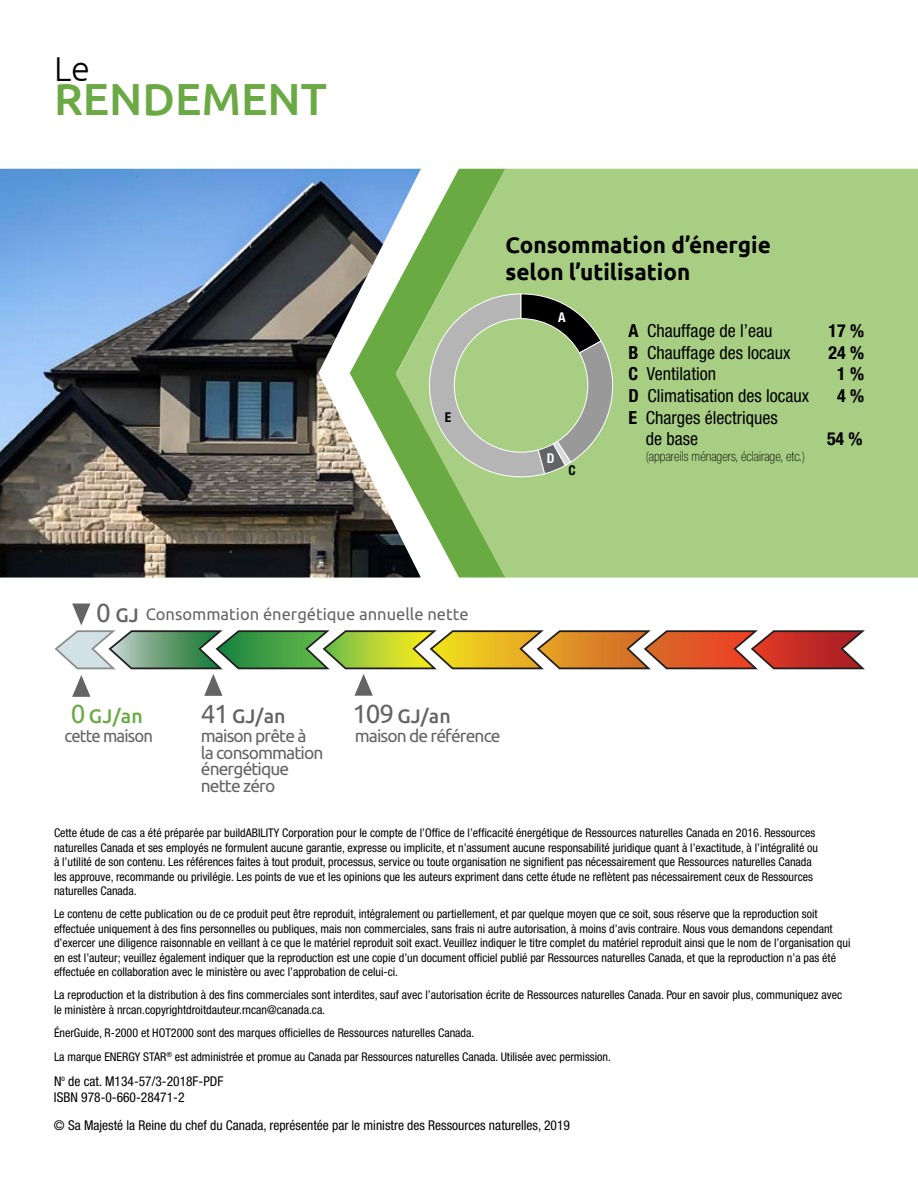
<style>
.page{position:relative;width:918px;height:1188px;background:#fff}
.page>*{position:absolute;margin:0;border:0;box-sizing:border-box;transform-origin:0 0}
.t1{font:500 45px "Ubuntu";color:#6aa943}
.t2{font:300 34.5px "Ubuntu";color:#000}
.t3{font:700 22.5px/27px "Ubuntu";color:#000}
.t4{font:500 19.5px "Ubuntu";color:#646464}
.t5{font:500 19.5px "Ubuntu";color:#6aaa43}
.t6{font:condensed 18px/21.6px "Helvetica Neue LT Std";color:#000}
.t7{font:700 condensed 18px "Helvetica Neue LT Std";color:#000}
.t8{font:17.4px/16.5px "Ubuntu";letter-spacing:-.05em;color:#646464}
.t9{font:17.4px "Ubuntu";letter-spacing:-.05em;color:#646464;scale:.96 1}
.t10{font:16.5px "Ubuntu";color:#646464}
.t11{font:condensed 13.5px/16.2px "Helvetica Neue LT Std";color:#000}
.t12{font:100 condensed 13.5px "Helvetica Neue LT Std";color:#000}
.t13{font:700 condensed 13.5px "Helvetica Neue LT Std";color:#fff}
.t14{font:700 condensed 13.5px "Helvetica Neue LT Std";color:#000}
.t15{font:condensed 12px/14.4px "Helvetica Neue LT Std";color:#000}
.s1{font-weight:700}
.s2{font-size:26.1px}
.s3{font-weight:500;font-size:19.5px}
.s4{font-weight:400;font-size:26.1px}
</style>
<div class="page">
<svg style="left:421px;top:169px;width:497px;height:409px;fill:#a8ce84"></svg>
<img style="left:0;top:169px;width:421px;height:409px">
<svg style="left:55px;top:604px;width:810px;height:93px"></svg>
<svg style="left:420px;top:293px;width:205px;height:194px"></svg>
<h2 class="t2" style="left:54px;top:48px;width:38px">Le</h2>
<h2 class="t1" style="left:54px;top:71px;width:275px">RENDEMENT</h2>
<p class="t14" style="left:445px;top:409px;width:8px">E</p>
<h3 class="t3" style="left:506px;top:231px;width:267px">Consommation d’énergie selon l’utilisation</h3>
<p class="t13" style="left:558px;top:309px;width:9px">A</p>
<p class="t13" style="left:547px;top:450px;width:9px">D</p>
<p class="t14" style="left:568px;top:462px;width:9px">C</p>
<p class="t6" style="left:629px;top:320px;width:145px"><span class="s1">A</span> Chauffage de l’eau</p>
<p class="t7" style="left:829px;top:320px;width:37px">17 %</p>
<p class="t6" style="left:629px;top:342px;width:163px"><span class="s1">B</span> Chauffage des locaux</p>
<p class="t7" style="left:829px;top:342px;width:37px">24 %</p>
<p class="t6" style="left:629px;top:363px;width:89px"><span class="s1">C</span> Ventilation</p>
<p class="t7" style="left:837px;top:363px;width:28px">1 %</p>
<p class="t6" style="left:629px;top:385px;width:182px"><span class="s1">D</span> Climatisation des locaux</p>
<p class="t7" style="left:837px;top:385px;width:28px">4 %</p>
<p class="t6" style="left:646px;top:406px;width:133px;text-indent:-17px"><span class="s1">E</span> Charges électriques de base</p>
<p class="t7" style="left:827px;top:428px;width:37px">54 %</p>
<p class="t12" style="left:646px;top:449px;width:161px">(appareils ménagers, éclairage, etc.)</p>
<p class="t10" style="left:96px;top:607px;width:374px"><span class="s2">0</span> <span class="s3">GJ</span> Consommation énergétique annuelle nette</p>
<p class="t5" style="left:71px;top:707px;width:74px"><span class="s4">0</span> GJ/an</p>
<p class="t9" style="left:64px;top:729px;width:94px">cette maison</p>
<p class="t4" style="left:353px;top:708px;width:100px"><span class="s4">109</span> GJ/an</p>
<p class="t4" style="left:201px;top:708px;width:86px"><span class="s4">41</span> GJ/an</p>
<p class="t8" style="left:201px;top:729px;width:124px">maison prête à la consommation énergétique nette zéro</p>
<p class="t8" style="left:355px;top:729px;width:147px">maison de référence</p>
<p class="t15" style="left:54px;top:826px;width:766px">Cette étude de cas a été préparée par buildABILITY Corporation pour le compte de l’Office de l’efficacité énergétique de Ressources naturelles Canada en 2016. Ressources naturelles Canada et ses employés ne formulent aucune garantie, expresse ou implicite, et n’assument aucune responsabilité juridique quant à l’exactitude, à l’intégralité ou à l’utilité de son contenu. Les références faites à tout produit, processus, service ou toute organisation ne signifient pas nécessairement que Ressources naturelles Canada les approuve, recommande ou privilégie. Les points de vue et les opinions que les auteurs expriment dans cette étude ne reflètent pas nécessairement ceux de Ressources naturelles Canada.</p>
<p class="t15" style="left:54px;top:907px;width:798px">Le contenu de cette publication ou de ce produit peut être reproduit, intégralement ou partiellement, et par quelque moyen que ce soit, sous réserve que la reproduction soit effectuée uniquement à des fins personnelles ou publiques, mais non commerciales, sans frais ni autre autorisation, à moins d’avis contraire. Nous vous demandons cependant d’exercer une diligence raisonnable en veillant à ce que le matériel reproduit soit exact. Veuillez indiquer le titre complet du matériel reproduit ainsi que le nom de l’organisation qui en est l’auteur; veuillez également indiquer que la reproduction est une copie d’un document officiel publié par Ressources naturelles Canada, et que la reproduction n’a pas été effectuée en collaboration avec le ministère ou avec l’approbation de celui-ci.</p>
<p class="t15" style="left:54px;top:988px;width:790px">La reproduction et la distribution à des fins commerciales sont interdites, sauf avec l’autorisation écrite de Ressources naturelles Canada. Pour en savoir plus, communiquez avec le ministère à nrcan.copyrightdroitdauteur.rncan@canada.ca.</p>
<p class="t15" style="left:54px;top:1026px;width:422px">ÉnerGuide, R-2000 et HOT2000 sont des marques officielles de Ressources naturelles Canada.</p>
<p class="t15" style="left:54px;top:1049px;width:559px">La marque ENERGY STAR<sup>®</sup> est administrée et promue au Canada par Ressources naturelles Canada. Utilisée avec permission.</p>
<p class="t11" style="left:54px;top:1073px;width:171px">N<sup>o</sup> de cat. M134-57/3-2018F-PDF<br>ISBN 978-0-660-28471-2</p>
<p class="t11" style="left:54px;top:1117px;width:517px">© Sa Majesté la Reine du chef du Canada, représentée par le ministre des Ressources naturelles, 2019</p>
</div>
